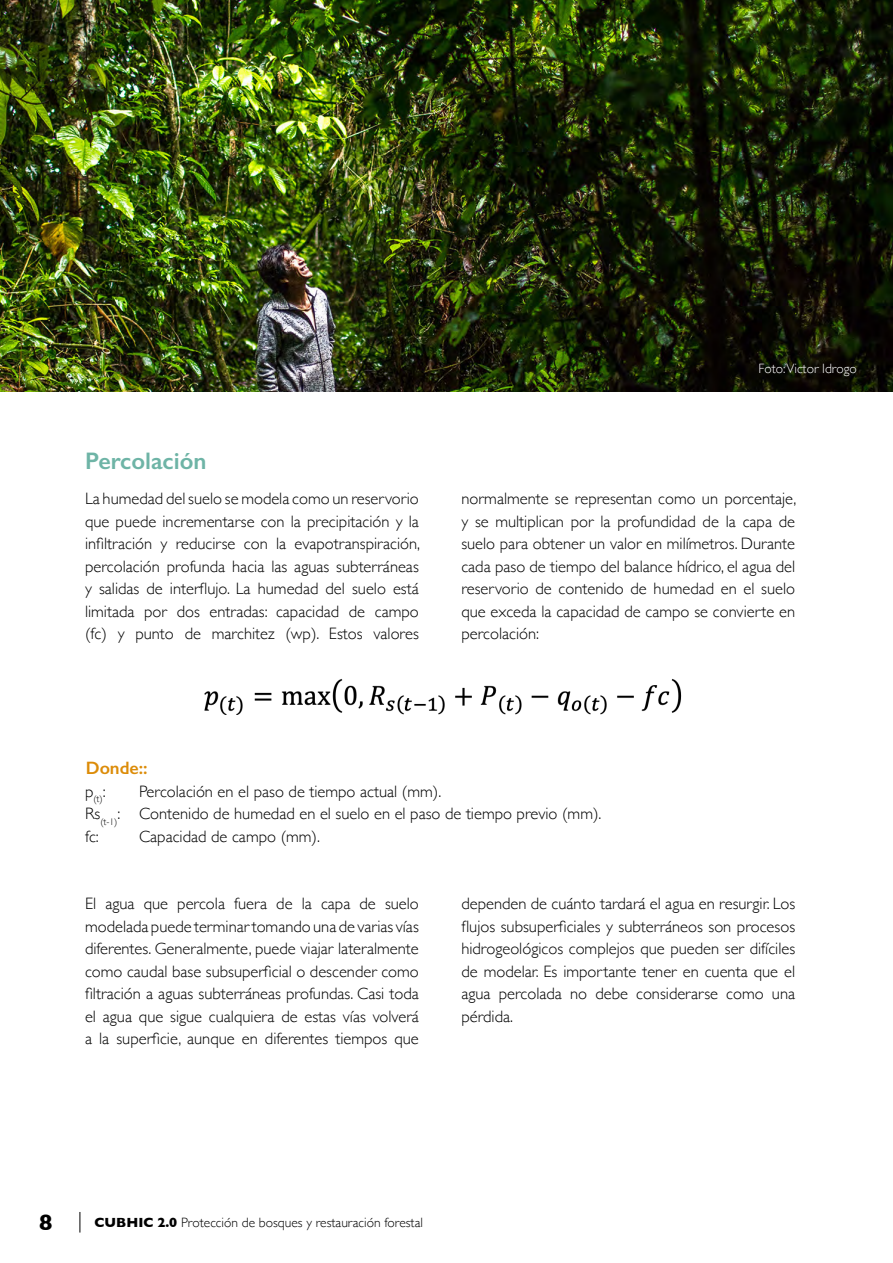
<style>
.page{position:relative;width:893px;height:1263px;background:#fff}
.page>*{position:absolute;margin:0;border:0;box-sizing:border-box;transform-origin:0 0}
.Subsubtitulos{font:600 24px "Gill Sans";color:#6eb4a6}
.t1{font:700 22.5px "Gill Sans";color:#000}
.Subtitulos{font:600 18px "Gill Sans";color:#dc8c09}
.Body-text{font:300 16.5px/22.5px "Gill Sans";color:#000;text-align:justify}
.t2{font:300 13.5px "Gill Sans";color:#000}
.Cuerpo_de_texto{font:300 13.5px "Gill Sans";color:#fff}
.Body-text-2{font:300 9.6px "Gill Sans";color:#000}
.s1{font-weight:700}
</style>
<div class="page">
<svg style="left:80px;top:1212px;width:1px;height:20px"></svg>
<img style="left:204px;top:678px;width:478px;height:37px">
<img style="left:0;top:0;width:893px;height:392px">
<div style="left:754px;top:358px;width:113px;height:29px;background:#000;opacity:.75"></div>
<p class="Cuerpo_de_texto" style="left:759px;top:358px;width:100px">Foto:Victor Idrogo</p>
<p class="Subsubtitulos" style="left:85px;top:446px;width:123px">Percolación</p>
<p class="Body-text" style="left:85px;top:487px;width:337px">La humedad del suelo se modela como un reservorio que puede incrementarse con la precipitación y la infiltración y reducirse con la evapotranspiración, percolación profunda hacia las aguas subterráneas y salidas de interflujo. La humedad del suelo está limitada por dos entradas: capacidad de campo (fc) y punto de marchitez (wp). Estos valores</p>
<p class="Body-text" style="left:461px;top:487px;width:337px">normalmente se representan como un porcentaje, y se multiplican por la profundidad de la capa de suelo para obtener un valor en milímetros. Durante cada paso de tiempo del balance hídrico, el agua del reservorio de contenido de humedad en el suelo que exceda la capacidad de campo se convierte en percolación:</p>
<p class="Subtitulos" style="left:86px;top:757px;width:63px">Donde::</p>
<p class="Body-text-2" style="left:85px;top:791px;width:22px"><sup>p</sup>(t)<sup>:</sup></p>
<p class="Body-text" style="left:139px;top:779px;width:304px">Percolación en el paso de tiempo actual (mm).</p>
<p class="Body-text" style="left:85px;top:802px;width:518px">Rs<sub>(t-1)</sub>: Contenido de humedad en el suelo en el paso de tiempo previo (mm).</p>
<p class="Body-text" style="left:85px;top:824px;width:15px">fc:</p>
<p class="Body-text" style="left:139px;top:824px;width:182px">Capacidad de campo (mm).</p>
<p class="Body-text" style="left:85px;top:892px;width:335px">El agua que percola fuera de la capa de suelo modelada puede terminar tomando una de varias vías diferentes. Generalmente, puede viajar lateralmente como caudal base subsuperficial o descender como filtración a aguas subterráneas profundas. Casi toda el agua que sigue cualquiera de estas vías volverá a la superficie, aunque en diferentes tiempos que</p>
<p class="Body-text" style="left:461px;top:892px;width:335px">dependen de cuánto tardará el agua en resurgir. Los flujos subsuperficiales y subterráneos son procesos hidrogeológicos complejos que pueden ser difíciles de modelar. Es importante tener en cuenta que el agua percolada no debe considerarse como una pérdida.</p>
<h2 class="t1" style="left:39px;top:1204px;width:15px">8</h2>
<p class="t2" style="left:95px;top:1211px;width:330px"><span class="s1">CUBHIC 2.0</span> Protección de bosques y restauración forestal</p>
</div>
